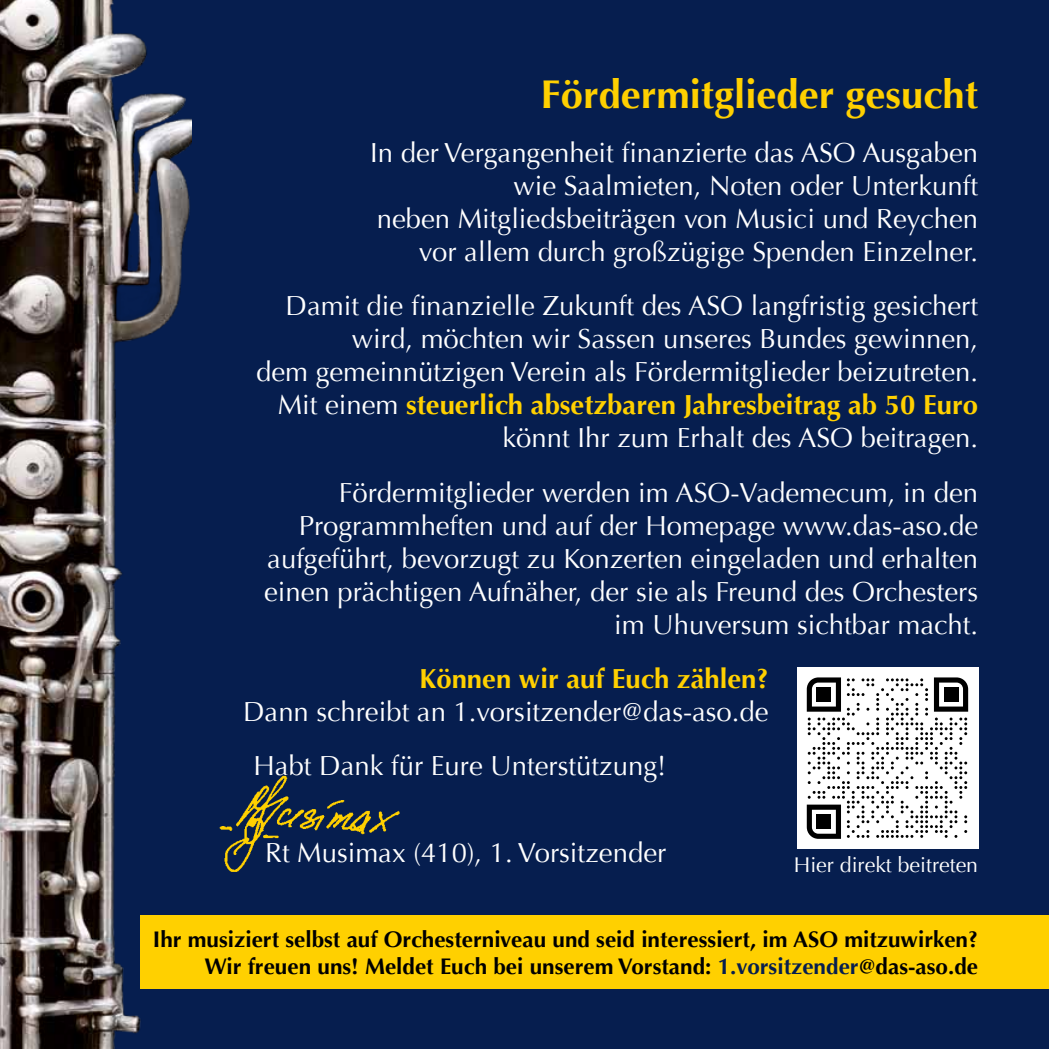
<style>
.page{position:relative;width:1049px;height:1049px;background:#061e4f}
.page>*{position:absolute;margin:0;border:0;box-sizing:border-box;transform-origin:0 0}
.t1{font:700 40px "Optima";color:#ffd000}
.t2{font:27.5px/33px "Optima";color:#fff;text-align:right}
.t3{font:700 27.5px "Optima";color:#ffd000}
.t4{font:700 22.5px/27px "Optima";color:#000;text-align:right}
.t5{font:21.25px "Optima";color:#fff}
.s1{font-weight:700;color:#ffd000}
.s2{color:#061e4f}
</style>
<div class="page">
<div style="left:797px;top:668px;width:181px;height:180px;background:#fff"></div>
<svg style="left:807px;top:677px;width:161px;height:162px"></svg>
<div style="left:816px;top:687px;width:15px;height:15px;background:#000"></div>
<div style="left:944px;top:687px;width:14px;height:15px;background:#000"></div>
<div style="left:816px;top:814px;width:15px;height:15px;background:#000"></div>
<div style="left:140px;top:915px;width:909px;height:74px;background:#ffd000"></div>
<img style="left:219px;top:775px;width:181px;height:97px">
<img style="left:0;top:0;width:191px;height:1049px">
<h1 class="t1" style="left:541px;top:71px;width:439px">Fördermitglieder gesucht</h1>
<p class="t2" style="left:370px;top:137px;width:609px">In der Vergangenheit finanzierte das ASO Ausgaben wie Saalmieten, Noten oder Unterkunft<br>neben Mitgliedsbeiträgen von Musici und Reychen vor allem durch großzügige Spenden Einzelner.</p>
<p class="t2" style="left:256px;top:290px;width:723px">Damit die finanzielle Zukunft des ASO langfristig gesichert wird, möchten wir Sassen unseres Bundes gewinnen,<br>dem gemeinnützigen Verein als Fördermitglieder beizutreten.<br>Mit einem <span class="s1">steuerlich absetzbaren Jahresbeitrag ab 50 Euro </span>könnt Ihr zum Erhalt des ASO beitragen.</p>
<p class="t2" style="left:264px;top:476px;width:715px">Fördermitglieder werden im ASO-Vademecum, in den Programmheften und auf der Homepage www.das-aso.de aufgeführt, bevorzugt zu Konzerten eingeladen und erhalten einen prächtigen Aufnäher, der sie als Freund des Orchesters im Uhuversum sichtbar macht.</p>
<p class="t3" style="left:420px;top:662px;width:351px">Können wir auf Euch zählen?</p>
<p class="t2" style="left:253px;top:685px;width:517px;line-height:54.2px;text-align:left;text-indent:-10px">Dann schreibt an 1.vorsitzender@das-aso.de<br>Habt Dank für Eure Unterstützung!</p>
<p class="t2" style="left:265px;top:837px;width:402px">Rt Musimax (410), 1. Vorsitzender</p>
<p class="t5" style="left:794px;top:852px;width:186px">Hier direkt beitreten</p>
<p class="t4" style="left:153px;top:926px;width:827px">Ihr musiziert selbst auf Orchesterniveau und seid interessiert, im ASO mitzuwirken?<br>Wir freuen uns! Meldet Euch bei unserem Vorstand: <span class="s2">1.vorsitzender</span>@das-aso.de</p>
</div>
